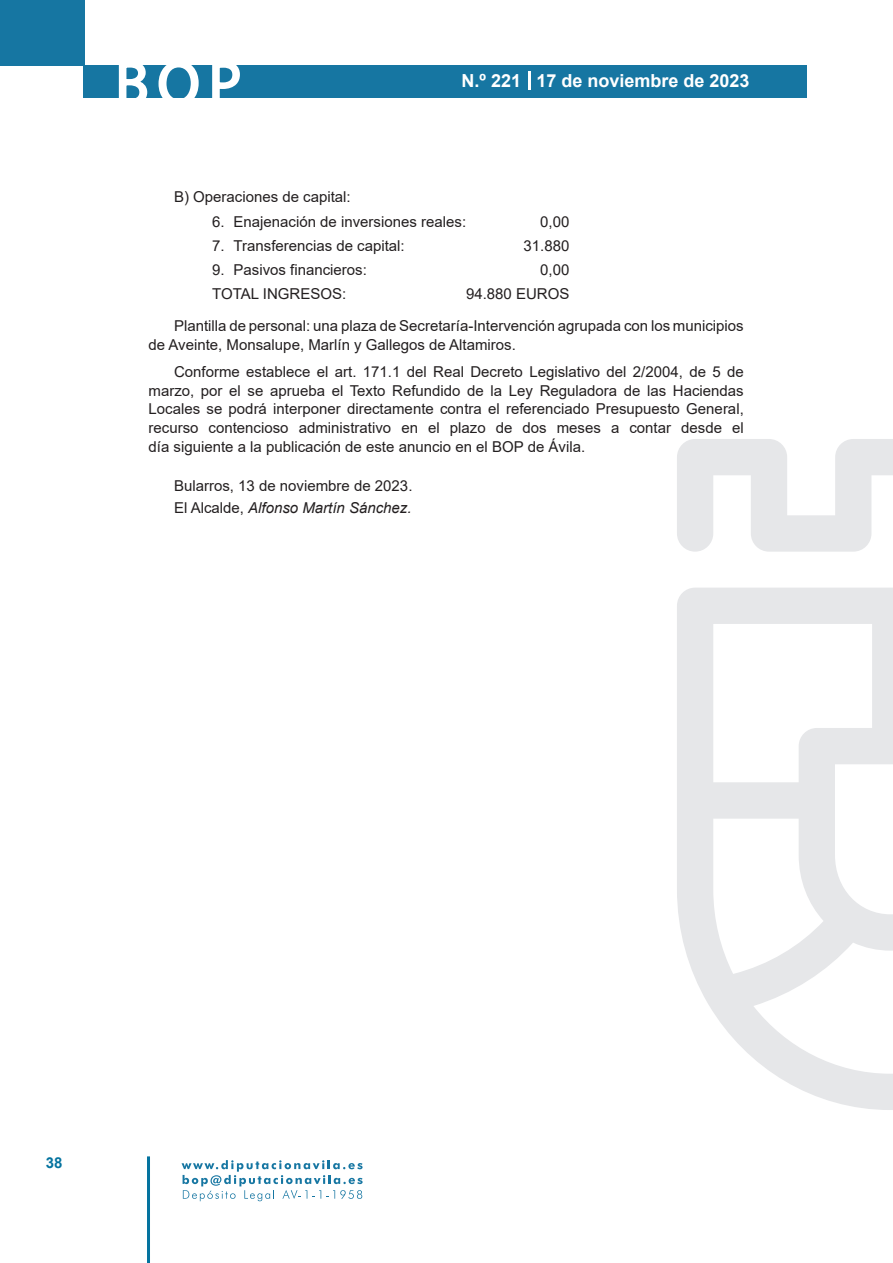
<style>
.page{position:relative;width:893px;height:1263px;background:#fff}
.page>*{position:absolute;margin:0;border:0;box-sizing:border-box;transform-origin:0 0}
.t1{font:500 61.5px "Avant Garde";color:#fff}
.t2{font:700 18px "Arial";color:#fff}
.texto_normal{font:15px/18.8px "Arial";color:#231f20}
.Lista_1__Lvl_2{font:15px "Arial";color:#231f20}
.firma{font:italic 15px "Arial";color:#231f20}
.fecha{font:15px "Arial";color:#231f20}
.t3{font:700 15px "Arial";color:#04739f}
.s1{font-style:normal}
</style>
<div class="page">
<div style="left:0;top:0;width:85px;height:65px;background:#1676a2"></div>
<div style="left:84px;top:65px;width:723px;height:33px;background:#1676a2"></div>
<svg style="left:118px;top:65px;width:30px;height:33px"></svg>
<svg style="left:158px;top:65px;width:41px;height:33px"></svg>
<svg style="left:212px;top:65px;width:28px;height:33px"></svg>
<svg style="left:182px;top:1160px;width:181px;height:41px"></svg>
<hr style="left:147px;top:1156px;width:3px;height:107px;background:#04739f">
<svg style="left:529px;top:71px;width:2px;height:19px"></svg>
<svg style="left:677px;top:439px;width:216px;height:671px"></svg>
<h1 class="t1" style="left:115px;top:46px;width:128px">BOP</h1>
<p class="t2" style="left:462px;top:68px;width:289px">N.º 221 17 de noviembre de 2023</p>
<p class="texto_normal" style="left:174px;top:188px;width:178px">B) Operaciones de capital:</p>
<p class="texto_normal" style="left:212px;top:212px;width:255px">6. Enajenación de inversiones reales:</p>
<p class="texto_normal" style="left:540px;top:212px;width:31px">0,00</p>
<p class="texto_normal" style="left:212px;top:236px;width:194px">7. Transferencias de capital:</p>
<p class="texto_normal" style="left:524px;top:236px;width:47px">31.880</p>
<p class="Lista_1__Lvl_2" style="left:212px;top:259px;width:156px">9. Pasivos financieros:</p>
<p class="Lista_1__Lvl_2" style="left:540px;top:259px;width:31px">0,00</p>
<p class="Lista_1__Lvl_2" style="left:212px;top:284px;width:135px">TOTAL INGRESOS:</p>
<p class="Lista_1__Lvl_2" style="left:466px;top:284px;width:105px">94.880 EUROS</p>
<p class="texto_normal" style="left:148px;top:316px;width:597px;text-indent:26px">Plantilla de personal: una plaza de Secretaría-Intervención agrupada con los municipios de Aveinte, Monsalupe, Marlín y Gallegos de Altamiros.</p>
<p class="texto_normal" style="left:148px;top:362px;width:597px;text-align:justify;text-indent:26px">Conforme establece el art. 171.1 del Real Decreto Legislativo del 2/2004, de 5 de marzo, por el se aprueba el Texto Refundido de la Ley Reguladora de las Haciendas Locales se podrá interponer directamente contra el referenciado Presupuesto General, recurso contencioso administrativo en el plazo de dos meses a contar desde el día siguiente a la publicación de este anuncio en el BOP de Ávila.</p>
<p class="fecha" style="left:174px;top:475px;width:240px">Bularros, 13 de noviembre de 2023.</p>
<p class="firma" style="left:174px;top:498px;width:239px"><span class="s1">El Alcalde,</span> Alfonso Martín Sánchez.</p>
<p class="t3" style="left:46px;top:1152px;width:18px">38</p>
</div>
